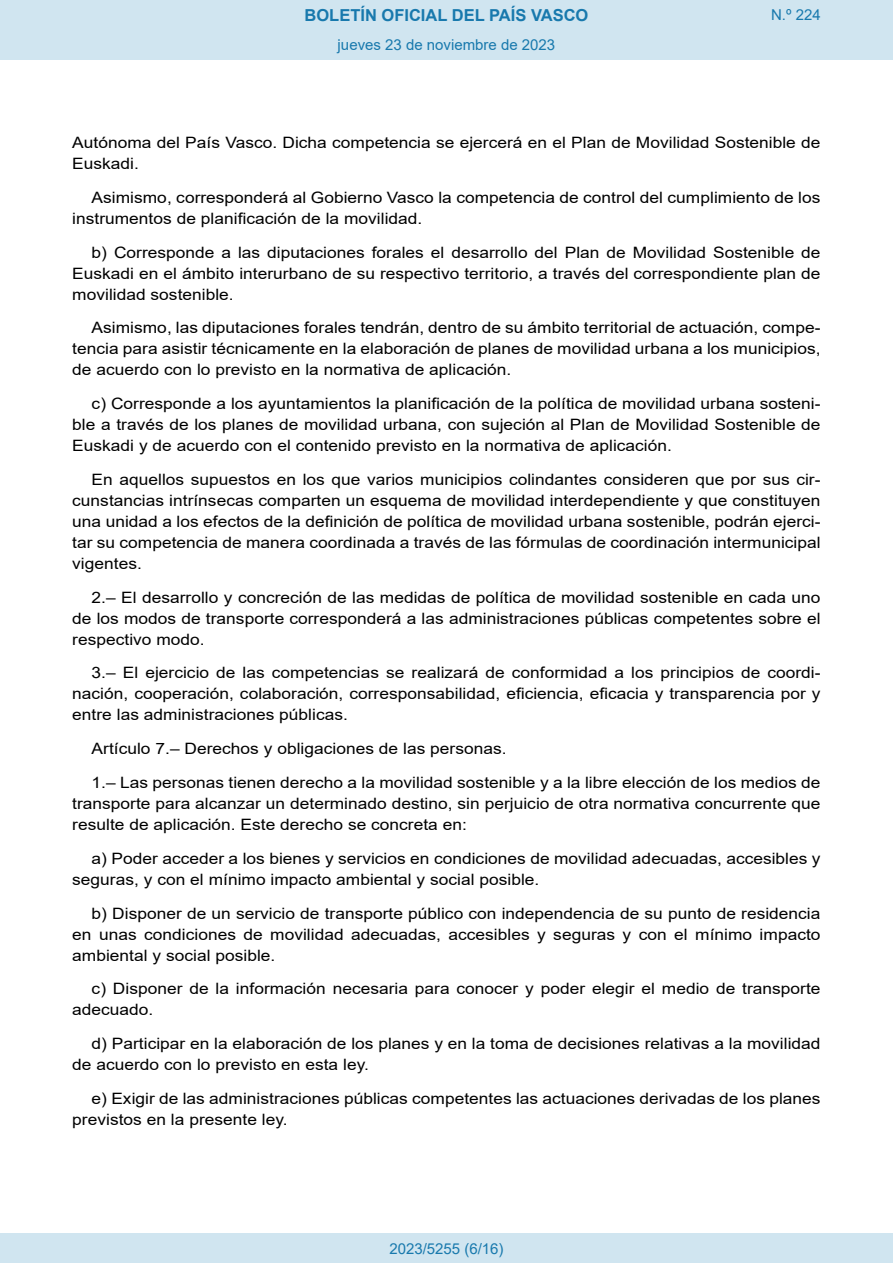
<style>
.page{position:relative;width:893px;height:1263px;background:#fff}
.page>*{position:absolute;margin:0;border:0;box-sizing:border-box;transform-origin:0 0}
.t1{font:700 16.5px "Arial";color:#1879ad}
.BOPVDetalle{font:15.6px/21px "Arial";color:#000;text-align:justify;scale:1.11 1}
.Paginacion_Centro{font:15px "Arial";color:#1879ad}
</style>
<div class="page">
<div style="left:0;top:0;width:893px;height:60px;background:#d0e5f0"></div>
<div style="left:0;top:1233px;width:893px;height:30px;background:#d0e5f0"></div>
<p class="t1" style="left:305px;top:3px;width:285px">BOLETÍN OFICIAL DEL PAÍS VASCO</p>
<p class="Paginacion_Centro" style="left:338px;top:35px;width:219px">jueves 23 de noviembre de 2023</p>
<p class="Paginacion_Centro" style="left:771px;top:5px;width:51px">N.º 224</p>
<p class="BOPVDetalle" style="left:72px;top:132px;width:676px">Autónoma del País Vasco. Dicha competencia se ejercerá en el Plan de Movilidad Sostenible de<br>Euskadi.</p>
<p class="BOPVDetalle" style="left:72px;top:187px;width:676px;text-indent:19px">Asimismo, corresponderá al Gobierno Vasco la competencia de control del cumplimiento de los instrumentos de planificación de la movilidad.</p>
<p class="BOPVDetalle" style="left:72px;top:242px;width:676px;text-indent:19px">b) Corresponde a las diputaciones forales el desarrollo del Plan de Movilidad Sostenible de Euskadi en el ámbito interurbano de su respectivo territorio, a través del correspondiente plan de movilidad sostenible.</p>
<p class="BOPVDetalle" style="left:72px;top:317px;width:676px;text-indent:19px">Asimismo, las diputaciones forales tendrán, dentro de su ámbito territorial de actuación, compe&shy;tencia para asistir técnicamente en la elaboración de planes de movilidad urbana a los municipios, de acuerdo con lo previsto en la normativa de aplicación.</p>
<p class="BOPVDetalle" style="left:72px;top:393px;width:676px;text-indent:19px">c) Corresponde a los ayuntamientos la planificación de la política de movilidad urbana sosteni&shy;ble a través de los planes de movilidad urbana, con sujeción al Plan de Movilidad Sostenible de Euskadi y de acuerdo con el contenido previsto en la normativa de aplicación.</p>
<p class="BOPVDetalle" style="left:72px;top:469px;width:676px;text-indent:19px">En aquellos supuestos en los que varios municipios colindantes consideren que por sus cir&shy;cunstancias intrínsecas comparten un esquema de movilidad interdependiente y que constituyen una unidad a los efectos de la definición de política de movilidad urbana sostenible, podrán ejerci&shy;tar su competencia de manera coordinada a través de las fórmulas de coordinación intermunicipal vigentes.</p>
<p class="BOPVDetalle" style="left:72px;top:587px;width:676px;text-indent:19px">2.– El desarrollo y concreción de las medidas de política de movilidad sostenible en cada uno de los modos de transporte corresponderá a las administraciones públicas competentes sobre el respectivo modo.</p>
<p class="BOPVDetalle" style="left:72px;top:662px;width:676px;text-indent:19px">3.– El ejercicio de las competencias se realizará de conformidad a los principios de coordi&shy;nación, cooperación, colaboración, corresponsabilidad, eficiencia, eficacia y transparencia por y entre las administraciones públicas.</p>
<p class="BOPVDetalle" style="left:92px;top:738px;width:375px">Artículo 7.– Derechos y obligaciones de las personas.</p>
<p class="BOPVDetalle" style="left:72px;top:772px;width:676px;text-indent:19px">1.– Las personas tienen derecho a la movilidad sostenible y a la libre elección de los medios de transporte para alcanzar un determinado destino, sin perjuicio de otra normativa concurrente que resulte de aplicación. Este derecho se concreta en:</p>
<p class="BOPVDetalle" style="left:72px;top:848px;width:676px;text-indent:19px">a) Poder acceder a los bienes y servicios en condiciones de movilidad adecuadas, accesibles y seguras, y con el mínimo impacto ambiental y social posible.</p>
<p class="BOPVDetalle" style="left:72px;top:902px;width:676px;text-indent:19px">b) Disponer de un servicio de transporte público con independencia de su punto de residencia en unas condiciones de movilidad adecuadas, accesibles y seguras y con el mínimo impacto ambiental y social posible.</p>
<p class="BOPVDetalle" style="left:72px;top:978px;width:676px;text-indent:19px">c) Disponer de la información necesaria para conocer y poder elegir el medio de transporte adecuado.</p>
<p class="BOPVDetalle" style="left:72px;top:1033px;width:676px;text-indent:19px">d) Participar en la elaboración de los planes y en la toma de decisiones relativas a la movilidad de acuerdo con lo previsto en esta ley.</p>
<p class="BOPVDetalle" style="left:72px;top:1088px;width:676px;text-indent:19px">e) Exigir de las administraciones públicas competentes las actuaciones derivadas de los planes previstos en la presente ley.</p>
<p class="Paginacion_Centro" style="left:389px;top:1238px;width:116px">2023/5255 (6/16)</p>
</div>
